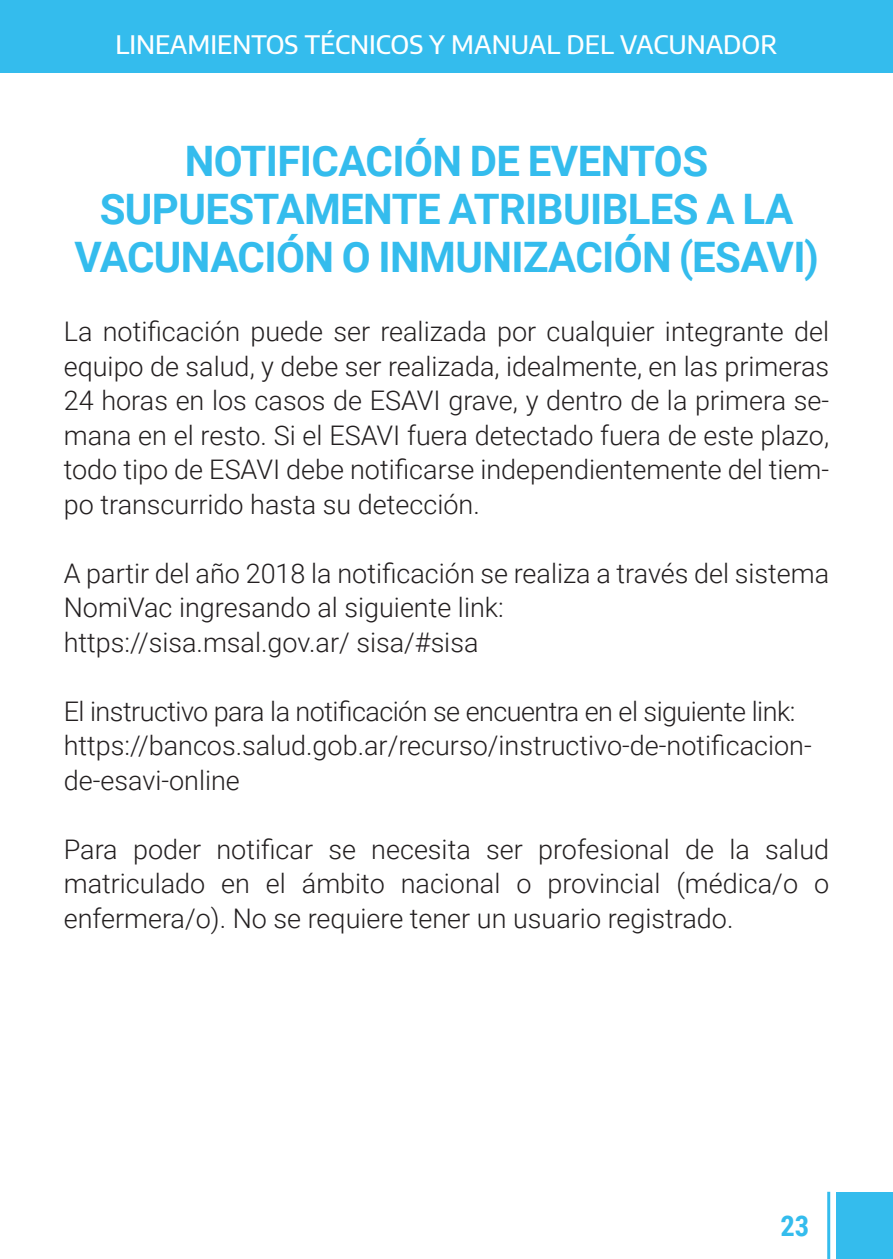
<style>
.page{position:relative;width:893px;height:1259px;background:#fff}
.page>*{position:absolute;margin:0;border:0;box-sizing:border-box;transform-origin:0 0}
.Titulo{font:700 42px/48px "Roboto";letter-spacing:-.015em;color:#34bced;text-align:center}
.t1{font:700 28.5px "Roboto Condensed";color:#34bced}
.t2{font:300 27px/34.5px "Roboto";color:#231f20;text-align:justify}
.t3{font:300 27px "Roboto";letter-spacing:-.02em;color:#231f20}
.t4{font:500 25.5px "Encode Sans";color:#fff}
</style>
<div class="page">
<div style="left:0;top:0;width:893px;height:72px;background:#34bced"></div>
<div style="left:836px;top:1191px;width:57px;height:68px;background:#34bced"></div>
<hr style="left:827px;top:1191px;width:3px;height:68px;background:#34bced">
<p class="t4" style="left:116px;top:26px;width:663px">LINEAMIENTOS TÉCNICOS Y MANUAL DEL VACUNADOR</p>
<p class="Titulo" style="left:75px;top:136px;width:746px">NOTIFICACIÓN DE EVENTOS<br>SUPUESTAMENTE ATRIBUIBLES A LA<br>VACUNACIÓN O INMUNIZACIÓN (ESAVI)</p>
<p class="t2" style="left:64px;top:313px;width:767px">La notificación puede ser realizada por cualquier integrante del equipo de salud, y debe ser realizada, idealmente, en las primeras 24 horas en los casos de ESAVI grave, y dentro de la primera se&shy;mana en el resto. Si el ESAVI fuera detectado fuera de este plazo, todo tipo de ESAVI debe notificarse independientemente del tiem&shy;po transcurrido hasta su detección.</p>
<p class="t2" style="left:64px;top:555px;width:767px">A partir del año 2018 la notificación se realiza a través del sistema<br>NomiVac ingresando al siguiente link:</p>
<p class="t2" style="left:64px;top:624px;width:416px">https://sisa.msal.gov.ar/ sisa/#sisa</p>
<p class="t3" style="left:64px;top:692px;width:733px">El instructivo para la notificación se encuentra en el siguiente link:</p>
<p class="t2" style="left:64px;top:727px;width:749px">https://bancos.salud.gob.ar/recurso/instructivo-de-notificacion&shy;de-esavi-online</p>
<p class="t2" style="left:64px;top:831px;width:767px">Para poder notificar se necesita ser profesional de la salud matriculado en el ámbito nacional o provincial (médica/o o enfermera/o). No se requiere tener un usuario registrado.</p>
<p class="t1" style="left:780px;top:1206px;width:30px">23</p>
</div>
